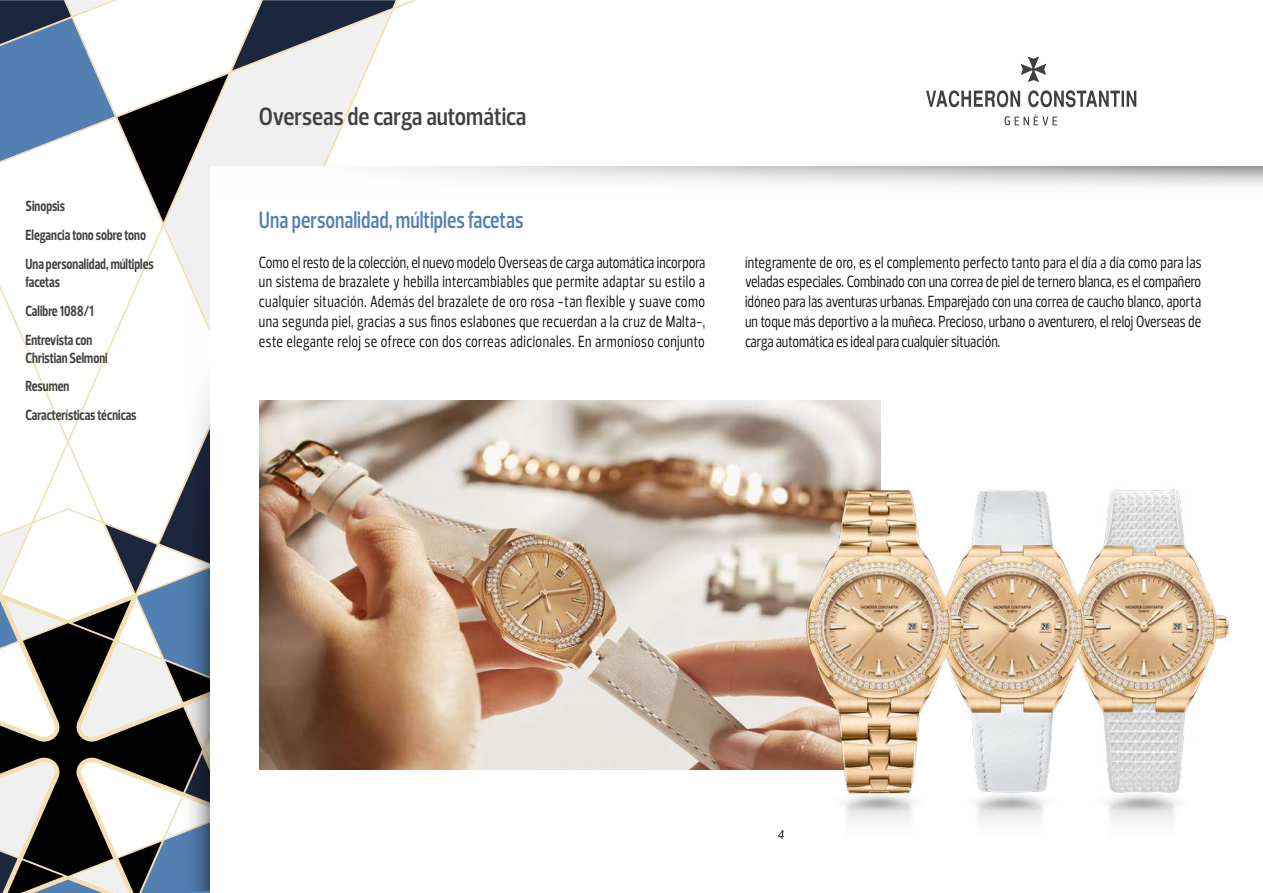
<style>
.page{position:relative;width:1263px;height:893px;background:#fff}
.page>*{position:absolute;margin:0;border:0;box-sizing:border-box;transform-origin:0 0}
.t1{font:600 25.5px "Prelo Condensed";color:#40403f}
.t2{font:600 24px "Prelo Condensed";color:#5280b3;scale:.9 1}
.t3{font:16.5px/19.8px "Prelo Condensed";color:#000;text-align:justify;scale:.9 1}
.t4{font:700 15px/28.8px "Prelo Condensed";color:#40403f;scale:.9 1}
.t5{font:italic 12.75px "Prelo";color:#000}
</style>
<div class="page">
<svg style="left:0;top:745px;width:163px;height:9px"></svg>
<svg style="left:0;top:754px;width:210px;height:139px"></svg>
<svg style="left:0;top:289px;width:163px;height:456px"></svg>
<svg style="left:0;top:0;width:396px;height:222px"></svg>
<svg style="left:926px;top:57px;width:210px;height:68px"></svg>
<svg style="left:163px;top:190px;width:47px;height:701px"></svg>
<div style="left:210px;top:166px;width:1052px;height:727px;background:#fff"></div>
<svg style="left:385px;top:166px;width:877px;height:20px"></svg>
<img style="left:259px;top:400px;width:621px;height:369px">
<img style="left:1136px;top:489px;width:93px;height:330px">
<img style="left:1003px;top:489px;width:133px;height:330px">
<img style="left:760px;top:463px;width:243px;height:356px">
<p class="t4" style="left:26px;top:192px;width:144px">Sinopsis<br>Elegancia tono sobre tono<br>Una personalidad, múltiples</p>
<p class="t4" style="left:26px;top:268px;width:77px">facetas<br>Calibre 1088/1<br>Entrevista con</p>
<p class="t4" style="left:26px;top:343px;width:125px">Christian Selmoni<br>Resumen<br>Características técnicas</p>
<h1 class="t1" style="left:259px;top:101px;width:269px">Overseas de carga automática</h1>
<h2 class="t2" style="left:259px;top:205px;width:295px">Una personalidad, múltiples facetas</h2>
<p class="t3" style="left:259px;top:252px;width:497px">Como el resto de la colección, el nuevo modelo Overseas de carga automática incorpora un sistema de brazalete y hebilla intercambiables que permite adaptar su estilo a cualquier situación. Además del brazalete de oro rosa -tan flexible y suave como una segunda piel, gracias a sus finos eslabones que recuerdan a la cruz de Malta-, este elegante reloj se ofrece con dos correas adicionales. En armonioso conjunto</p>
<p class="t3" style="left:745px;top:252px;width:509px">íntegramente de oro, es el complemento perfecto tanto para el día a día como para las veladas especiales. Combinado con una correa de piel de ternero blanca, es el compañero idóneo para las aventuras urbanas. Emparejado con una correa de caucho blanco, aporta un toque más deportivo a la muñeca. Precioso, urbano o aventurero, el reloj Overseas de carga automática es ideal para cualquier situación.</p>
<p class="t5" style="left:777px;top:826px;width:9px">4</p>
</div>
